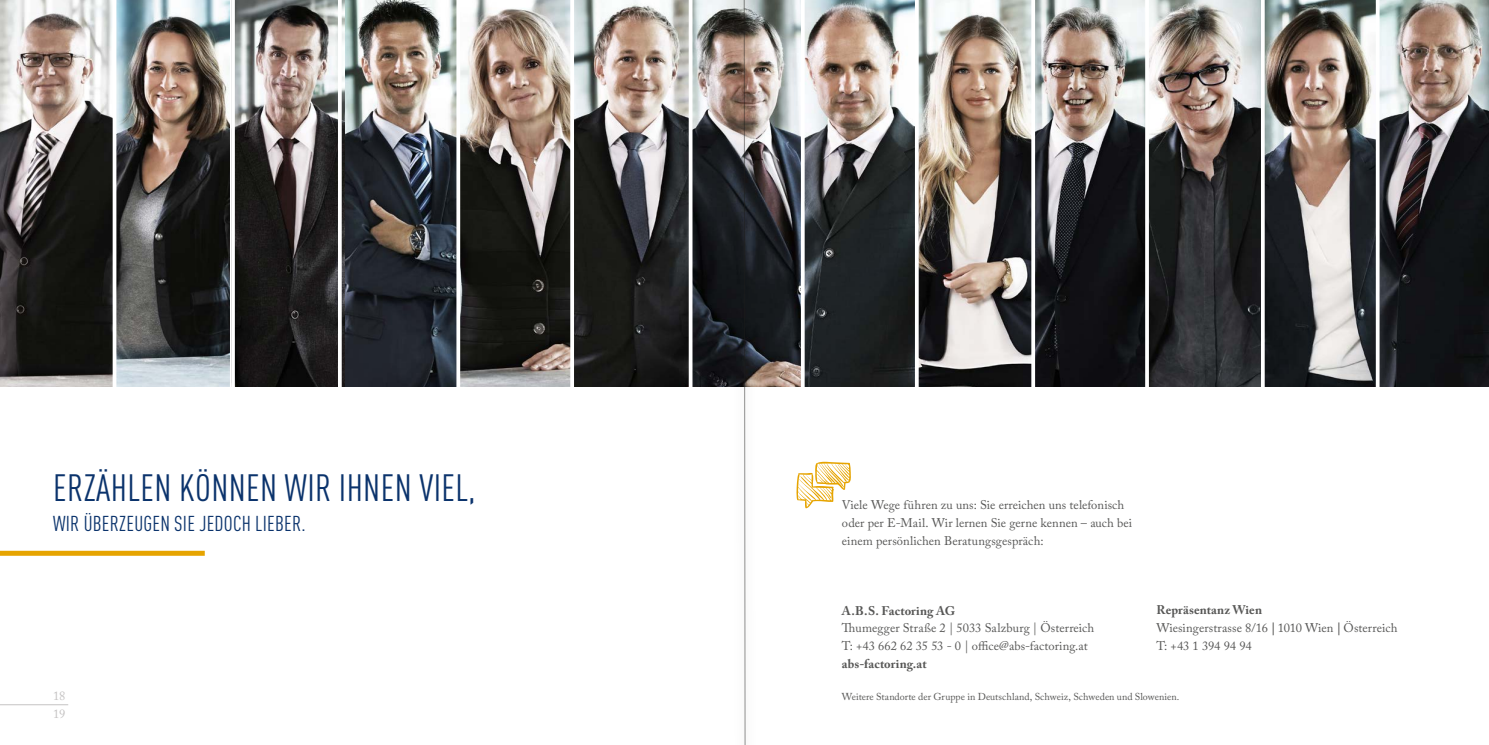
<style>
.page{position:relative;width:1489px;height:745px;background:#fff}
.page>*{position:absolute;margin:0;border:0;box-sizing:border-box;transform-origin:0 0}
.t1{font:condensed 37.5px "DINOT";letter-spacing:.01em;color:#0b336c}
.t2{font:condensed 21.25px "DINOT";letter-spacing:.01em;color:#0b336c}
.t3{font:12.5px/17.8px "Adobe Caslon Pro";letter-spacing:.005em;color:#575756}
.t4{font:700 12.5px "Adobe Caslon Pro";letter-spacing:.01em;color:#575756}
.t5{font:12.5px/17.8px "Adobe Caslon Pro";color:#c5c3c3}
.t6{font:10px "Adobe Caslon Pro";color:#575756}
.s1{font-weight:700}
</style>
<div class="page">
<hr style="left:0;top:704px;width:68px;height:1px;background:#c5c3c3">
<img style="left:0;top:0;width:229px;height:386px">
<img style="left:235px;top:0;width:1140px;height:386px">
<img style="left:1379px;top:0;width:109px;height:386px">
<hr style="left:113px;top:0;width:3px;height:456px;background:#fff">
<svg style="left:570px;top:0;width:4px;height:387px"></svg>
<hr style="left:1145px;top:0;width:3px;height:456px;background:#fff">
<svg style="left:338px;top:0;width:4px;height:387px"></svg>
<svg style="left:800px;top:0;width:4px;height:387px"></svg>
<svg style="left:231px;top:0;width:4px;height:387px"></svg>
<svg style="left:688px;top:0;width:4px;height:387px"></svg>
<svg style="left:1260px;top:0;width:4px;height:387px"></svg>
<svg style="left:456px;top:0;width:4px;height:387px"></svg>
<hr style="left:1031px;top:0;width:4px;height:456px;background:#fff">
<svg style="left:914px;top:0;width:4px;height:387px"></svg>
<div style="left:0;top:550px;width:205px;height:5px;background:#e6a400"></div>
<svg style="left:796px;top:461px;width:54px;height:47px"></svg>
<div style="left:731px;top:0;width:27px;height:744px;background:#1d1d1b;opacity:.5"></div>
<svg style="left:743px;top:0;width:2px;height:744px"></svg>
<h1 class="t1" style="left:53px;top:461px;width:423px">ERZÄHLEN KÖNNEN WIR IHNEN VIEL,</h1>
<h2 class="t2" style="left:53px;top:508px;width:254px">WIR ÜBERZEUGEN SIE JEDOCH LIEBER.</h2>
<p class="t5" style="left:53px;top:686px;width:14px">18<br>19</p>
<p class="t3" style="left:842px;top:495px;width:292px">Viele Wege führen zu uns: Sie erreichen uns telefonisch oder per E-Mail. Wir lernen Sie gerne kennen – auch bei einem persönlichen Beratungsgespräch:</p>
<p class="t4" style="left:842px;top:602px;width:115px">A.B.S. Factoring AG</p>
<p class="t3" style="left:842px;top:618px;width:254px">Thumegger Straße 2 | 5033 Salzburg | Österreich<br>T: +43 662 62 35 53 - 0 | office@abs-factoring.at</p>
<p class="t4" style="left:842px;top:655px;width:86px">abs-factoring.at</p>
<p class="t3" style="left:1156px;top:601px;width:242px"><span class="s1">Repräsentanz Wien<br></span>Wiesingerstrasse 8/16 <span class="s1">|</span> 1010 Wien <span class="s1">|</span> Österreich<br>T: +43 1 394 94 94</p>
<p class="t6" style="left:842px;top:690px;width:339px">Weitere Standorte der Gruppe in Deutschland, Schweiz, Schweden und Slowenien.</p>
</div>
